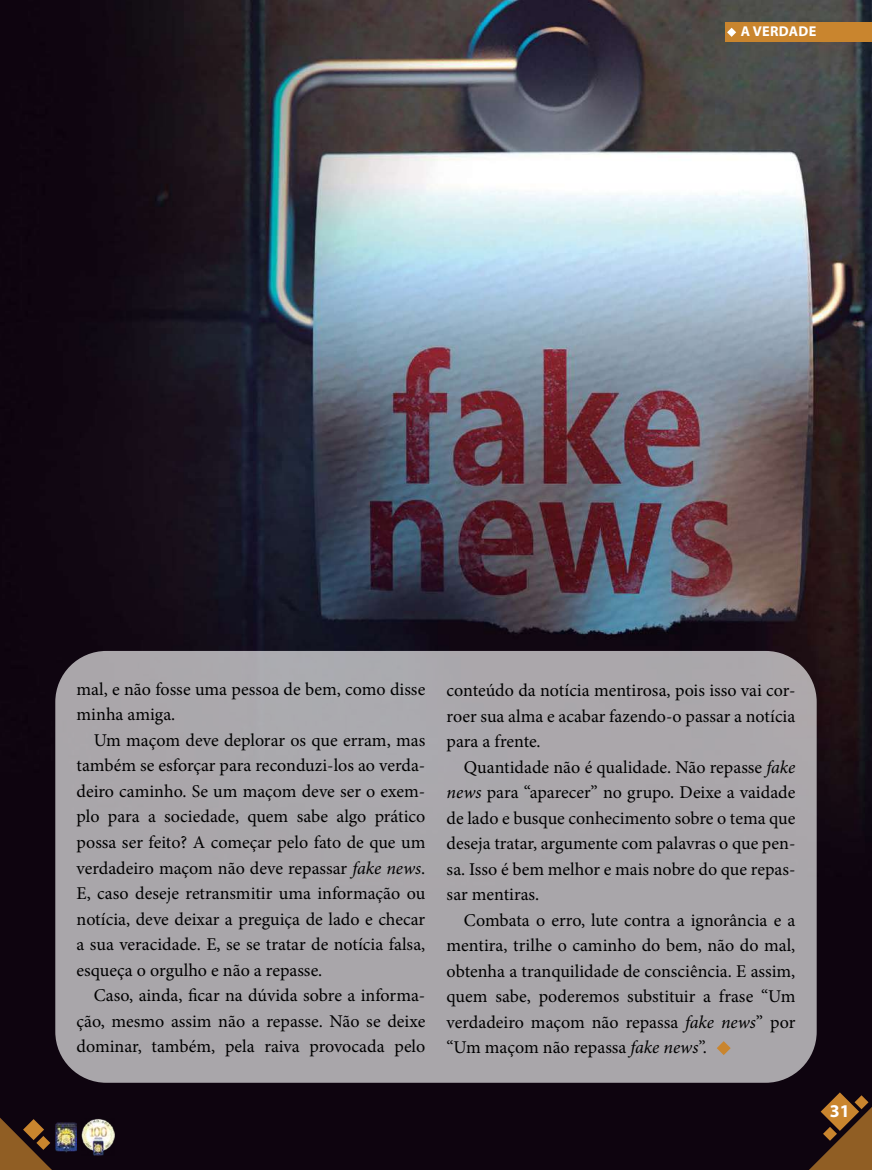
<style>
.page{position:relative;width:872px;height:1170px;background:#fff}
.page>*{position:absolute;margin:0;border:0;box-sizing:border-box;transform-origin:0 0}
.t1{font:18px/25.5px "Minion Pro";color:#000;text-align:justify}
.t2{font:700 18px "Myriad Pro";color:#fff}
.t3{font:700 14.25px "Myriad Pro";letter-spacing:.02em;color:#fff}
.s1{font-style:italic}
</style>
<div class="page">
<img style="left:0;top:0;width:872px;height:1169px">
<div style="left:55px;top:651px;width:761px;height:431px;background:#a9a6aa;border-radius:51px"></div>
<div style="left:725px;top:22px;width:147px;height:20px;background:#c9852e"></div>
<svg style="left:727px;top:28px;width:9px;height:9px"></svg>
<svg style="left:786px;top:1085px;width:86px;height:84px;background:#482c18"></svg>
<svg style="left:0;top:1117px;width:75px;height:52px;background:#53341a"></svg>
<img style="left:55px;top:1121px;width:22px;height:31px">
<img style="left:82px;top:1117px;width:33px;height:38px">
<svg style="left:717px;top:1041px;width:13px;height:13px"></svg>
<p class="t3" style="left:740px;top:22px;width:77px">A VERDADE</p>
<p class="t1" style="left:77px;top:676px;width:350px">mal, e não fosse uma pessoa de bem, como disse minha amiga.</p>
<p class="t1" style="left:77px;top:727px;width:350px;text-indent:17px">Um maçom deve deplorar os que erram, mas também se esforçar para reconduzi-los ao verda&shy;deiro caminho. Se um maçom deve ser o exem&shy;plo para a sociedade, quem sabe algo prático possa ser feito? A começar pelo fato de que um verdadeiro maçom não deve repassar <span class="s1">fake news</span>.<br>E, caso deseje retransmitir uma informação ou notícia, deve deixar a preguiça de lado e checar a sua veracidade. E, se se tratar de notícia falsa, esqueça o orgulho e não a repasse.</p>
<p class="t1" style="left:77px;top:982px;width:350px;text-indent:17px">Caso, ainda, ficar na dúvida sobre a informa&shy;ção, mesmo assim não a repasse. Não se deixe dominar, também, pela raiva provocada pelo</p>
<p class="t1" style="left:446px;top:677px;width:350px">conteúdo da notícia mentirosa, pois isso vai cor&shy;roer sua alma e acabar fazendo-o passar a notícia para a frente.</p>
<p class="t1" style="left:446px;top:754px;width:350px;text-indent:17px">Quantidade não é qualidade. Não repasse <span class="s1">fake news</span> para “aparecer” no grupo. Deixe a vaidade de lado e busque conhecimento sobre o tema que deseja tratar, argumente com palavras o que pen&shy;sa. Isso é bem melhor e mais nobre do que repas&shy;sar mentiras.</p>
<p class="t1" style="left:446px;top:907px;width:350px;text-indent:17px">Combata o erro, lute contra a ignorância e a mentira, trilhe o caminho do bem, não do mal, obtenha a tranquilidade de consciência. E assim, quem sabe, poderemos substituir a frase “Um verdadeiro maçom não repassa <span class="s1">fake news</span>” por “Um maçom não repassa <span class="s1">fake news</span>”.</p>
<p class="t2" style="left:830px;top:1099px;width:21px">31</p>
</div>
